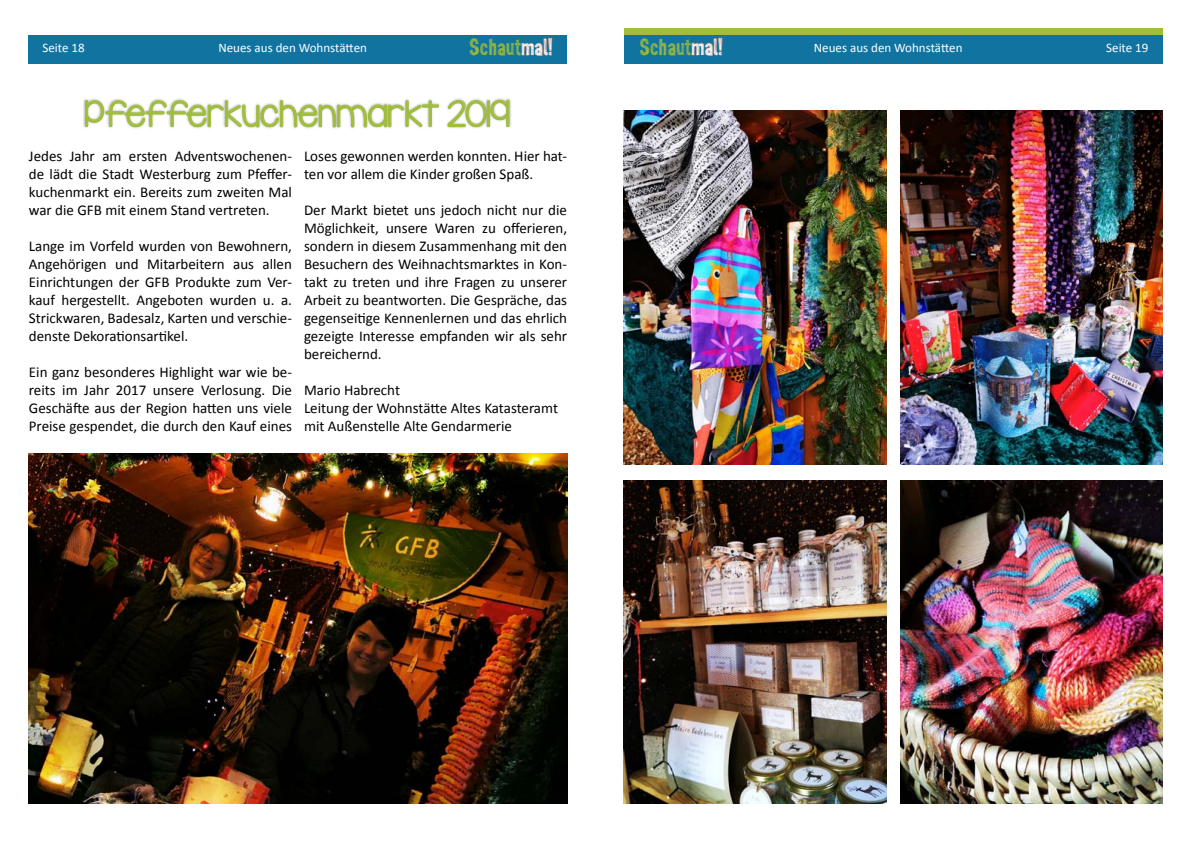
<style>
.page{position:relative;width:1191px;height:842px;background:#fff}
.page>*{position:absolute;margin:0;border:0;box-sizing:border-box;transform-origin:0 0}
.t1{font:29px "KG Lego House";letter-spacing:.025em;color:#a0bd3b}
.t2{font:23px "CF John Doe PERSONALUSE";color:#a0bd3b}
.t3{font:15px/18px "Calibri";color:#000;text-align:justify}
.t4{font:13px "Calibri";color:#fff}
.s1{color:#fff}
.s2{font-family:"CF John Doe";color:#fff}
</style>
<div class="page">
<div style="left:28px;top:35px;width:539px;height:28px;background:#1174a0"></div>
<svg style="left:521px;top:38px;width:31px;height:18px"></svg>
<div style="left:624px;top:28px;width:538px;height:29px;background:#a0bd3b"></div>
<div style="left:624px;top:35px;width:538px;height:28px;background:#1174a0"></div>
<svg style="left:691px;top:37px;width:31px;height:19px"></svg>
<div style="left:83px;top:97px;width:429px;height:33px;background:#000;opacity:.33"></div>
<svg style="left:85px;top:100px;width:354px;height:28px"></svg>
<svg style="left:447px;top:99px;width:62px;height:28px"></svg>
<img style="left:624px;top:111px;width:262px;height:354px">
<img style="left:900px;top:111px;width:262px;height:354px">
<img style="left:624px;top:480px;width:262px;height:324px">
<img style="left:900px;top:480px;width:262px;height:324px">
<img style="left:29px;top:454px;width:538px;height:350px">
<p class="t4" style="left:43px;top:39px;width:44px">Seite 18</p>
<p class="t4" style="left:218px;top:39px;width:150px">Neues aus den Wohnstätten</p>
<h2 class="t2" style="left:469px;top:38px;width:85px">Schaut<span class="s1">mal</span><span class="s2">!</span></h2>
<h2 class="t2" style="left:639px;top:37px;width:85px">Schaut<span class="s1">mal</span><span class="s2">!</span></h2>
<p class="t4" style="left:814px;top:39px;width:150px">Neues aus den Wohnstätten</p>
<p class="t4" style="left:1106px;top:40px;width:44px">Seite 19</p>
<h1 class="t1" style="left:85px;top:95px;width:426px">Pfefferkuchenmarkt 2019</h1>
<p class="t3" style="left:29px;top:147px;width:265px">Jedes Jahr am ersten Adventswochenen&shy;de lädt die Stadt Westerburg zum Pfeffer&shy;kuchenmarkt ein. Bereits zum zweiten Mal war die GFB mit einem Stand vertreten.</p>
<p class="t3" style="left:29px;top:237px;width:265px">Lange im Vorfeld wurden von Bewohnern, Angehörigen und Mitarbeitern aus allen Einrichtungen der GFB Produkte zum Ver&shy;kauf hergestellt. Angeboten wurden u. a.<br>Strickwaren, Badesalz, Karten und verschie&shy;denste Dekorationsartikel.</p>
<p class="t3" style="left:29px;top:363px;width:265px">Ein ganz besonderes Highlight war wie be&shy;reits im Jahr 2017 unsere Verlosung. Die Geschäfte aus der Region hatten uns viele Preise gespendet, die durch den Kauf eines</p>
<p class="t3" style="left:304px;top:147px;width:265px">Loses gewonnen werden konnten. Hier hat&shy;ten vor allem die Kinder großen Spaß.</p>
<p class="t3" style="left:304px;top:201px;width:265px">Der Markt bietet uns jedoch nicht nur die Möglichkeit, unsere Waren zu offerieren, sondern in diesem Zusammenhang mit den Besuchern des Weihnachtsmarktes in Kon&shy;takt zu treten und ihre Fragen zu unserer Arbeit zu beantworten. Die Gespräche, das gegenseitige Kennenlernen und das ehrlich gezeigte Interesse empfanden wir als sehr bereichernd.</p>
<p class="t3" style="left:304px;top:381px;width:255px;text-align:left">Mario Habrecht<br>Leitung der Wohnstätte Altes Katasteramt mit Außenstelle Alte Gendarmerie</p>
</div>
